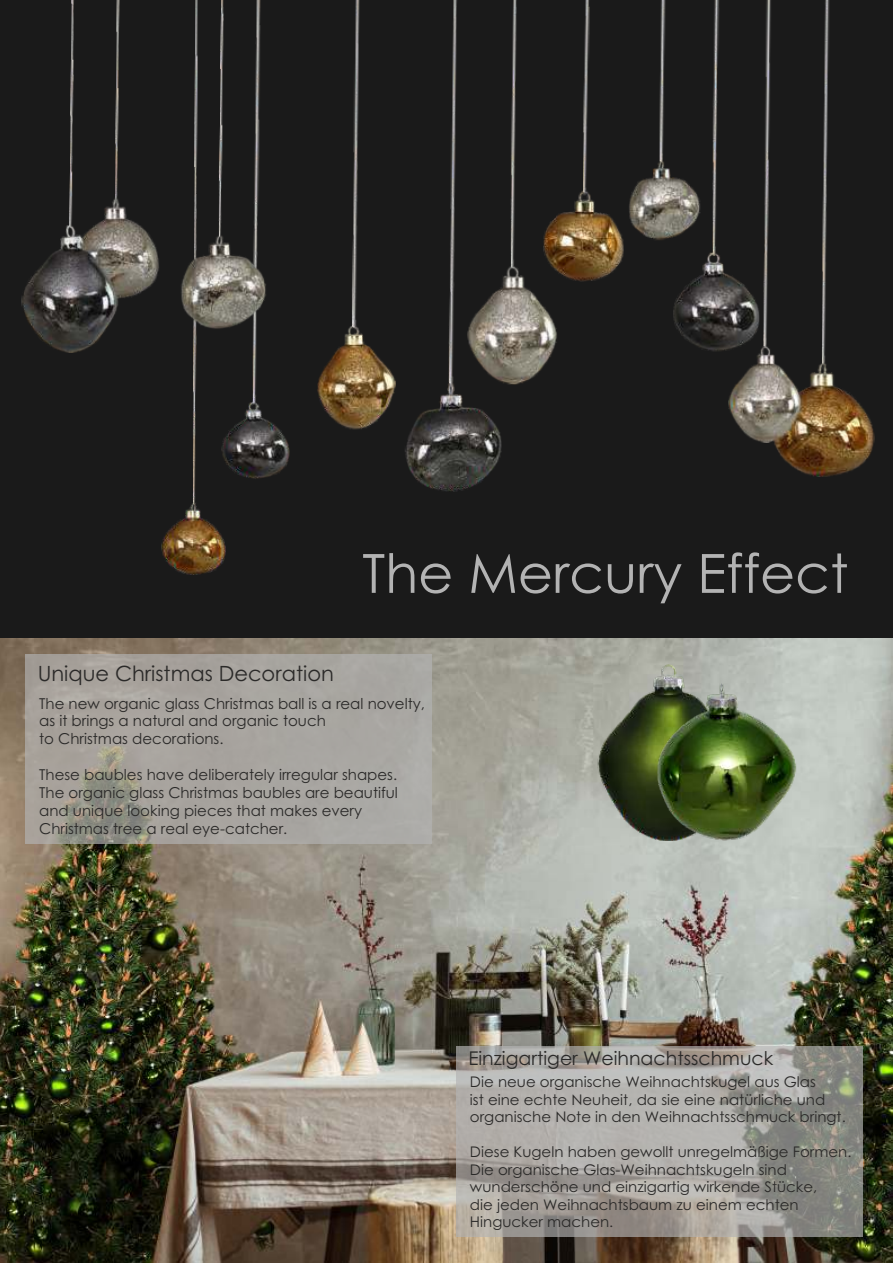
<style>
.page{position:relative;width:893px;height:1263px;background:#fff}
.page>*{position:absolute;margin:0;border:0;box-sizing:border-box;transform-origin:0 0}
.t1{font:54px "Century Gothic";color:#b3b3b3}
.t2{font:21px "Century Gothic";color:#2b2a29}
.t3{font:18.9px "Century Gothic";color:#2b2a29}
.t4{font:15px/17.9px "Century Gothic";color:#2b2a29}
.t5{font:14.7px/17.4px "Century Gothic";color:#2b2a29}
</style>
<div class="page">
<img style="left:0;top:692px;width:892px;height:571px">
<div style="left:456px;top:1046px;width:407px;height:190px;background:#b3b3b3;opacity:.68"></div>
<div style="left:26px;top:655px;width:406px;height:189px;background:#b3b3b3;opacity:.68"></div>
<img style="left:0;top:0;width:892px;height:692px">
<img style="left:592px;top:655px;width:145px;height:185px">
<img style="left:647px;top:684px;width:157px;height:183px">
<h2 class="t2" style="left:38px;top:665px;width:298px">Unique Christmas Decoration</h2>
<h1 class="t1" style="left:362px;top:552px;width:488px">The Mercury Effect</h1>
<p class="t4" style="left:39px;top:695px;width:387px">The new organic glass Christmas ball is a real novelty, as it brings a natural and organic touch<br>to Christmas decorations.</p>
<p class="t4" style="left:39px;top:767px;width:360px">These baubles have deliberately irregular shapes.<br>The organic glass Christmas baubles are beautiful and unique looking pieces that makes every Christmas tree a real eye-catcher.</p>
<p class="t3" style="left:468px;top:1051px;width:306px">Einzigartiger Weihnachtsschmuck</p>
<p class="t5" style="left:470px;top:1075px;width:377px">Die neue organische Weihnachtskugel aus Glas<br>ist eine echte Neuheit, da sie eine natürliche und organische Note in den Weihnachtsschmuck bringt.</p>
<p class="t5" style="left:470px;top:1144px;width:383px">Diese Kugeln haben gewollt unregelmäßige Formen.<br>Die organische Glas-Weihnachtskugeln sind wunderschöne und einzigartig wirkende Stücke,<br>die jeden Weihnachtsbaum zu einem echten Hingucker machen.</p>
</div>
